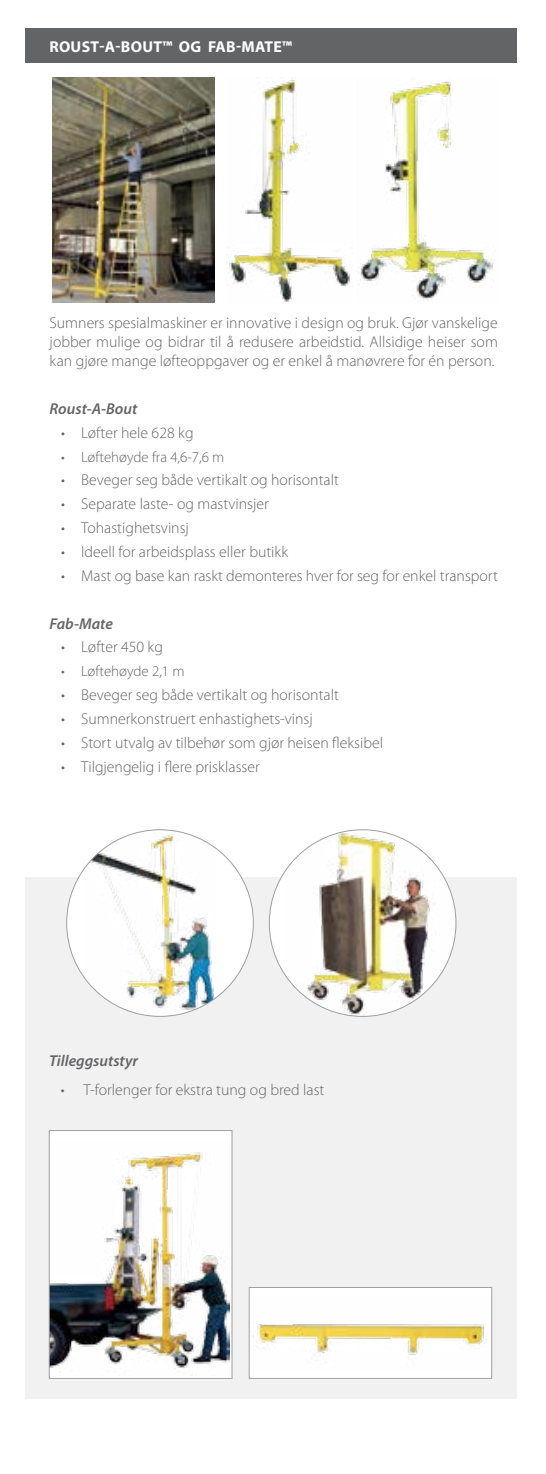
<style>
.page{position:relative;width:546px;height:1474px;background:#fff}
.page>*{position:absolute;margin:0;border:0;box-sizing:border-box;transform-origin:0 0}
.t1{font:300 15.75px/18.9px "Myriad Pro";color:#636466;text-align:justify}
.t2{font:italic 600 15.75px "Myriad Pro";color:#636466}
.t3{font:700 15.75px "Myriad Pro";letter-spacing:.02em;color:#fff}
.t4{font:300 14.88px "Myriad Pro";color:#636466}
</style>
<div class="page">
<div style="left:25px;top:877px;width:491px;height:521px;background:#f1f1f2"></div>
<div style="left:25px;top:29px;width:491px;height:34px;background:#636466"></div>
<img style="left:358px;top:81px;width:136px;height:220px">
<img style="left:229px;top:77px;width:121px;height:225px">
<img style="left:52px;top:77px;width:163px;height:225px">
<div style="left:249px;top:1287px;width:242px;height:91px;background:#fff"></div>
<img style="left:253px;top:1324px;width:232px;height:37px">
<div style="left:249px;top:1287px;width:243px;height:91px;border:1px solid #9d9fa2"></div>
<div style="left:67px;top:829px;width:186px;height:187px;background:#fff;border-radius:50%"></div>
<img style="left:84px;top:829px;width:132px;height:181px">
<div style="left:269px;top:829px;width:187px;height:187px;background:#fff;border-radius:50%"></div>
<img style="left:285px;top:829px;width:167px;height:187px">
<div style="left:49px;top:1130px;width:183px;height:248px;background:#fff"></div>
<img style="left:51px;top:1152px;width:178px;height:220px">
<div style="left:49px;top:1130px;width:183px;height:248px;border:1px solid #9d9fa2"></div>
<p class="t3" style="left:49px;top:36px;width:244px">ROUST-A-BOUT™ OG FAB-MATE™</p>
<p class="t1" style="left:50px;top:313px;width:450px">Sumners spesialmaskiner er innovative i design og bruk. Gjør vanskelige jobber mulige og bidrar til å redusere arbeidstid. Allsidige heiser som kan gjøre mange løfteoppgaver og er enkel å manøvrere for én person.</p>
<p class="t2" style="left:50px;top:398px;width:89px">Roust-A-Bout</p>
<p class="t1" style="left:61px;top:423px;width:134px">• Løfter hele 628 kg</p>
<p class="t4" style="left:61px;top:447px;width:165px">• Løftehøyde fra 4,6-7,6 m</p>
<p class="t1" style="left:61px;top:470px;width:279px">• Beveger seg både vertikalt og horisontalt</p>
<p class="t1" style="left:61px;top:494px;width:209px">• Separate laste- og mastvinsjer</p>
<p class="t1" style="left:61px;top:518px;width:129px">• Tohastighetsvinsj</p>
<p class="t1" style="left:61px;top:542px;width:228px">• Ideell for arbeidsplass eller butikk</p>
<p class="t1" style="left:61px;top:566px;width:438px">• Mast og base kan raskt demonteres hver for seg for enkel transport</p>
<p class="t2" style="left:50px;top:613px;width:65px">Fab-Mate</p>
<p class="t1" style="left:61px;top:637px;width:103px">• Løfter 450 kg</p>
<p class="t4" style="left:61px;top:662px;width:125px">• Løftehøyde 2,1 m</p>
<p class="t1" style="left:61px;top:685px;width:279px">• Beveger seg både vertikalt og horisontalt</p>
<p class="t1" style="left:61px;top:709px;width:253px">• Sumnerkonstruert enhastighets-vinsj</p>
<p class="t1" style="left:61px;top:733px;width:323px">• Stort utvalg av tilbehør som gjør heisen fleksibel</p>
<p class="t1" style="left:61px;top:757px;width:200px">• Tilgjengelig i flere prisklasser</p>
<p class="t2" style="left:49px;top:1050px;width:90px">Tilleggsutstyr</p>
<p class="t1" style="left:61px;top:1080px;width:265px">• T-forlenger for ekstra tung og bred last</p>
</div>
